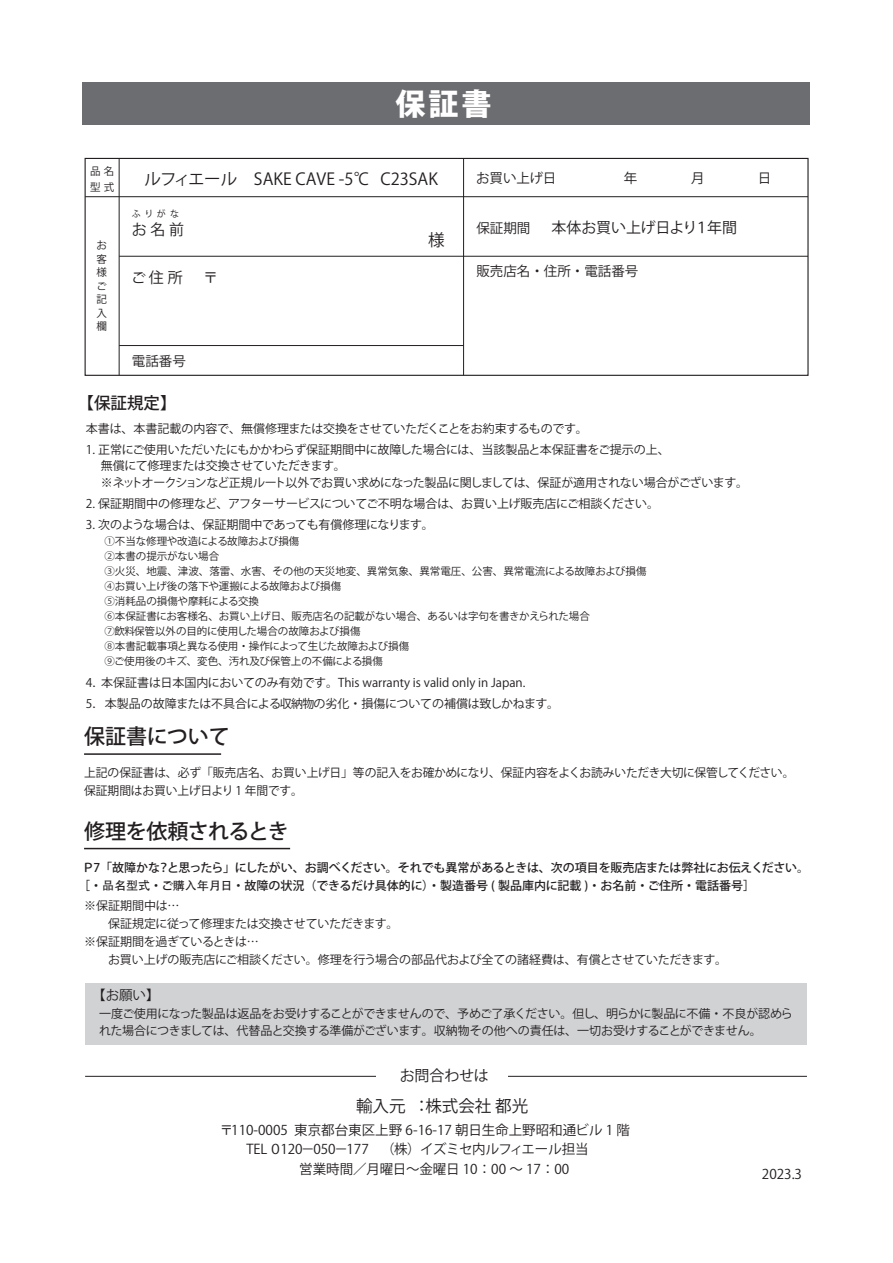
<style>
.page{position:relative;width:893px;height:1263px;background:#fff}
.page>*{position:absolute;margin:0;border:0;box-sizing:border-box;transform-origin:0 0}
.t1{font:800 30px "Koz Go Pr 6 N";color:#fff}
.t2{font:500 21px "Koz Go Pr 6 N";letter-spacing:-.015em;color:#231f20}
.t3{font:16.5px "Koz Go Pr 6 N";color:#231f20}
.t4{font:500 16.5px "Koz Go Pr 6 N";color:#231f20}
.t5{font:15px "Koz Go Pr 6 N";letter-spacing:-.015em;color:#231f20}
.t6{font:13.5px "Koz Go Pr 6 N";color:#231f20}
.t7{font:12px/16.5px "Koz Go Pr 6 N";letter-spacing:-.02em;color:#231f20}
.t8{font:500 12px/18px "Koz Go Pr 6 N";letter-spacing:-.015em;color:#231f20}
.t9{font:12px/21px "Koz Go Pr 6 N";color:#231f20}
.t10{font:10.5px/15px "Koz Go Pr 6 N";color:#231f20}
.t11{font:9px "Koz Go Pr 6 N";color:#231f20}
.s1{font-size:13.5px}
.s2{font-size:10.5px}
.s3{font-family:"Shin Go Pro De";font-weight:700}
</style>
<div class="page">
<div style="left:82px;top:82px;width:728px;height:43px;background:#6c6d70"></div>
<hr style="left:84px;top:753px;width:137px;height:2px;background:#231f20">
<hr style="left:84px;top:848px;width:206px;height:1px;background:#231f20">
<div style="left:85px;top:983px;width:722px;height:61px;background:#d1d2d4"></div>
<hr style="left:85px;top:1076px;width:722px;height:1px;background:#231f20">
<div style="left:376px;top:1064px;width:132px;height:21px;background:#fff"></div>
<div style="left:85px;top:158px;width:724px;height:218px;border:1px solid #231f20"></div>
<hr style="left:119px;top:158px;width:1px;height:217px;background:#231f20">
<hr style="left:85px;top:196px;width:723px;height:1px;background:#231f20">
<hr style="left:119px;top:256px;width:689px;height:1px;background:#231f20">
<hr style="left:119px;top:345px;width:345px;height:1px;background:#231f20">
<hr style="left:463px;top:158px;width:1px;height:217px;background:#231f20">
<h1 class="t1" style="left:396px;top:87px;width:97px">保証書</h1>
<p class="t10" style="left:90px;top:163px;width:26px;line-height:16.5px">品名型式</p>
<p class="t10" style="left:97px;top:238px;width:12px">お</p>
<p class="t10" style="left:97px;top:252px;width:12px">客</p>
<p class="t10" style="left:97px;top:265px;width:12px">様</p>
<p class="t10" style="left:97px;top:279px;width:12px">ご</p>
<p class="t10" style="left:97px;top:292px;width:12px">記</p>
<p class="t10" style="left:97px;top:306px;width:12px">入</p>
<p class="t10" style="left:97px;top:319px;width:12px">欄</p>
<h3 class="t3" style="left:145px;top:170px;width:295px">ルフィエール　SAKE CAVE -5℃ C23SAK</h3>
<p class="t11" style="left:132px;top:208px;width:49px">ふりがな</p>
<p class="t5" style="left:132px;top:221px;width:54px">お名前</p>
<p class="t5" style="left:131px;top:269px;width:53px">ご住所</p>
<p class="t5" style="left:203px;top:269px;width:16px">〒</p>
<p class="t6" style="left:132px;top:353px;width:55px">電話番号</p>
<h3 class="t3" style="left:428px;top:230px;width:18px">様</h3>
<p class="t5" style="left:476px;top:220px;width:262px"><span class="s1">保証期間</span><span class="s2">　　</span>本体お買い上げ日より１年間</p>
<p class="t6" style="left:476px;top:264px;width:163px">販売店名・住所・電話番号</p>
<h3 class="t4" style="left:78px;top:394px;width:100px">【保証規定】</h3>
<p class="t7" style="left:86px;top:421px;width:503px">本書は、本書記載の内容で、無償修理または交換をさせていただくことをお約束するものです。</p>
<p class="t7" style="left:101px;top:442px;width:649px;text-indent:-15px">1. 正常にご使用いただいたにもかかわらず保証期間中に故障した場合には、当該製品と本保証書をご提示の上、<br>無償にて修理または交換させていただきます。<br>※ネットオークションなど正規ルート以外でお買い求めになった製品に関しましては、保証が適用されない場合がございます。</p>
<p class="t7" style="left:86px;top:496px;width:575px">2. 保証期間中の修理など、アフターサービスについてご不明な場合は、お買い上げ販売店にご相談ください。</p>
<p class="t7" style="left:86px;top:517px;width:350px">3. 次のような場合は、保証期間中であっても有償修理になります。</p>
<p class="t10" style="left:104px;top:534px;width:544px">①不当な修理や改造による故障および損傷<br>②本書の提示がない場合<br>③火災、地震、津波、落雷、水害、その他の天災地変、異常気象、異常電圧、公害、異常電流による故障および損傷<br>④お買い上げ後の落下や運搬による故障および損傷<br>⑤消耗品の損傷や摩耗による交換<br>⑥本保証書にお客様名、お買い上げ日、販売店名の記載がない場合、あるいは字句を書きかえられた場合<br>⑦飲料保管以外の目的に使用した場合の故障および損傷<br>⑧本書記載事項と異なる使用・操作によって生じた故障および損傷<br>⑨ご使用後のキズ、変色、汚れ及び保管上の不備による損傷</p>
<p class="t9" style="left:86px;top:672px;width:475px">4．本保証書は日本国内においてのみ有効です。This warranty is valid only in Japan.<br>5．本製品の故障または不具合による収納物の劣化・損傷についての補償は致しかねます。</p>
<h2 class="t2" style="left:84px;top:724px;width:147px">保証書について</h2>
<p class="t7" style="left:84px;top:764px;width:712px;line-height:18px">上記の保証書は、必ず「販売店名、お買い上げ日」等の記入をお確かめになり、保証内容をよくお読みいただき大切に保管してください。保証期間はお買い上げ日より 1 年間です。</p>
<h2 class="t2" style="left:84px;top:819px;width:206px">修理を依頼されるとき</h2>
<p class="t8" style="left:78px;top:859px;width:733px;text-indent:4px">Ｐ7「故障かな？と思ったら」にしたがい、お調べください。それでも異常があるときは、次の項目を販売店または弊社にお伝えください。<span class="s3">［·品名型式·ご購入年月日</span>・故障の状況（できるだけ具体的に）・製造番号 ( 製品庫内に記載 )・お名前・ご住所・電話番号］</p>
<p class="t7" style="left:84px;top:897px;width:97px">※保証期間中は…</p>
<p class="t7" style="left:108px;top:915px;width:292px">保証規定に従って修理または交換させていただきます。</p>
<p class="t7" style="left:84px;top:933px;width:176px">※保証期間を過ぎているときは…</p>
<p class="t7" style="left:108px;top:951px;width:621px">お買い上げの販売店にご相談ください。修理を行う場合の部品代および全ての諸経費は、有償とさせていただきます。</p>
<p class="t6" style="left:92px;top:988px;width:69px">【お願い】</p>
<p class="t7" style="left:99px;top:1006px;width:695px">一度ご使用になった製品は返品をお受けすることができませんので、予めご了承ください。但し、明らかに製品に不備・不良が認められた場合につきましては、代替品と交換する準備がございます。収納物その他への責任は、一切お受けすることができません。</p>
<p class="t5" style="left:400px;top:1067px;width:90px">お問合わせは</p>
<h3 class="t3" style="left:356px;top:1097px;width:174px">輸入元：株式会社 都光</h3>
<p class="t6" style="left:220px;top:1122px;width:412px">〒110-0005 東京都台東区上野 6-16-17 朝日生命上野昭和通ビル 1 階</p>
<p class="t6" style="left:246px;top:1141px;width:357px">TEL０120－050－177 （株）イズミセ内ルフィエール担当　</p>
<p class="t6" style="left:299px;top:1161px;width:272px">営業時間／月曜日～金曜日 10：00 ～ 17：00</p>
<p class="t6" style="left:762px;top:1167px;width:42px">2023.3</p>
</div>
